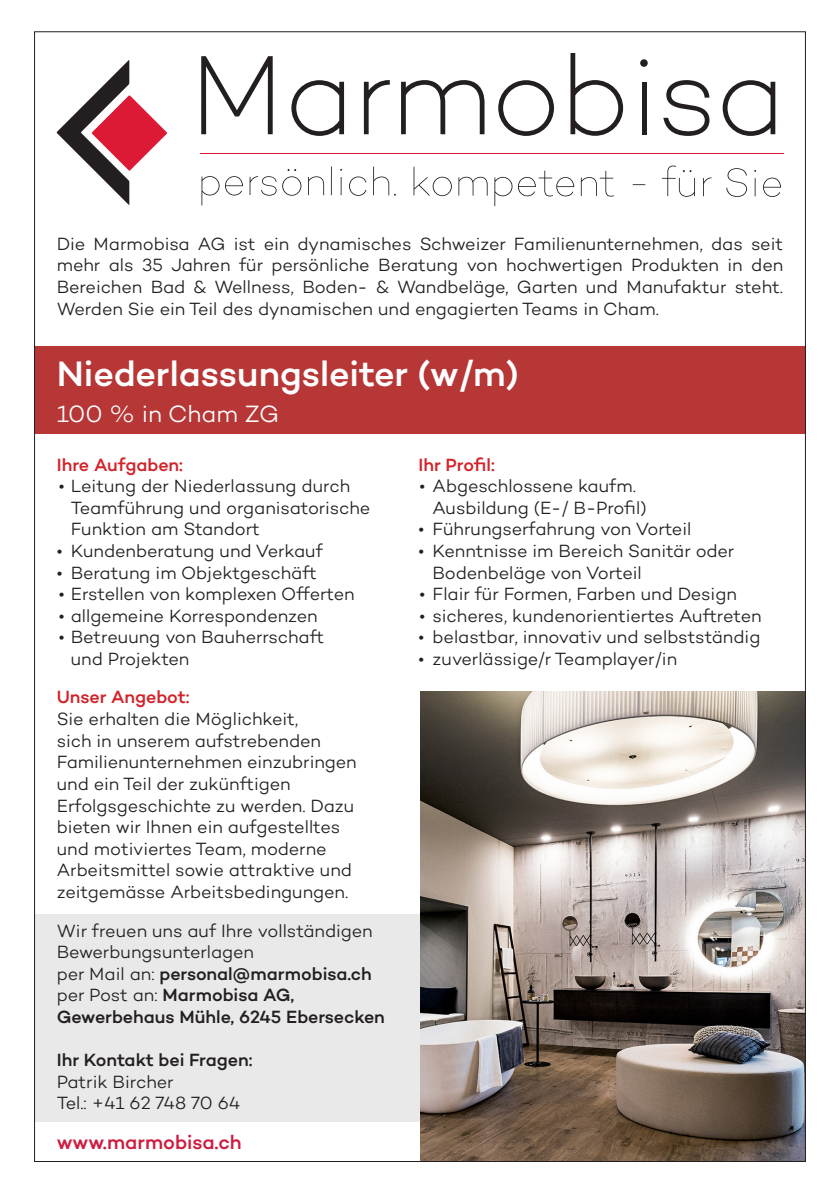
<style>
.page{position:relative;width:840px;height:1191px;background:#fff}
.page>*{position:absolute;margin:0;border:0;box-sizing:border-box;transform-origin:0 0}
.t1{font:500 36px "Campton";letter-spacing:-.005em;color:#fff}
.t2{font:300 24px "Campton";color:#fff}
.t3{font:500 20px "Campton";letter-spacing:-.005em;color:#cd1d42}
.t4{font:300 18px/21.6px "Campton";letter-spacing:-.005em;color:#231f20}
.t5{font:500 18px/21.6px "Campton";letter-spacing:-.005em;color:#231f20}
.t6{font:500 18px "Campton";letter-spacing:-.005em;color:#d1232a}
.s1{font-weight:300}
</style>
<div class="page">
<div style="left:34px;top:346px;width:771px;height:87px;background:#b73737"></div>
<img style="left:420px;top:692px;width:383px;height:468px">
<div style="left:34px;top:914px;width:386px;height:207px;background:#e9e9e9"></div>
<svg style="left:57px;top:60px;width:72px;height:145px"></svg>
<svg style="left:92px;top:95px;width:75px;height:76px;fill:#dc1a36"></svg>
<svg style="left:201px;top:56px;width:71px;height:78px"></svg>
<svg style="left:291px;top:80px;width:53px;height:56px"></svg>
<svg style="left:363px;top:80px;width:26px;height:54px"></svg>
<svg style="left:401px;top:80px;width:83px;height:54px"></svg>
<svg style="left:498px;top:80px;width:55px;height:56px"></svg>
<svg style="left:570px;top:54px;width:52px;height:82px"></svg>
<div style="left:641px;top:82px;width:5px;height:52px;background:#231f20"></div>
<svg style="left:639px;top:59px;width:8px;height:8px"></svg>
<svg style="left:663px;top:80px;width:46px;height:56px"></svg>
<svg style="left:722px;top:80px;width:52px;height:56px"></svg>
<hr style="left:200px;top:153px;width:582px;height:1px;background:#dc1a36">
<svg style="left:201px;top:176px;width:18px;height:29px"></svg>
<svg style="left:225px;top:176px;width:18px;height:19px"></svg>
<svg style="left:249px;top:176px;width:27px;height:20px"></svg>
<svg style="left:282px;top:169px;width:19px;height:27px"></svg>
<svg style="left:308px;top:176px;width:16px;height:19px"></svg>
<svg style="left:331px;top:166px;width:1px;height:29px"></svg>
<svg style="left:340px;top:177px;width:1px;height:18px"></svg>
<svg style="left:349px;top:176px;width:17px;height:20px"></svg>
<svg style="left:373px;top:167px;width:22px;height:29px"></svg>
<svg style="left:413px;top:167px;width:38px;height:29px"></svg>
<svg style="left:458px;top:177px;width:29px;height:19px"></svg>
<svg style="left:494px;top:171px;width:80px;height:35px"></svg>
<svg style="left:580px;top:171px;width:33px;height:26px"></svg>
<svg style="left:632px;top:184px;width:13px;height:1px"></svg>
<svg style="left:661px;top:166px;width:33px;height:31px"></svg>
<svg style="left:703px;top:177px;width:8px;height:19px"></svg>
<svg style="left:726px;top:168px;width:20px;height:29px"></svg>
<svg style="left:754px;top:178px;width:1px;height:18px"></svg>
<svg style="left:763px;top:178px;width:17px;height:19px"></svg>
<p class="t4" style="left:57px;top:233px;width:727px;text-align:justify">Die Marmobisa AG ist ein dynamisches Schweizer Familienunternehmen, das seit mehr als 35 Jahren für persönliche Beratung von hochwertigen Produkten in den Bereichen Bad &amp; Wellness, Boden- &amp; Wandbeläge, Garten und Manufaktur steht.<br>Werden Sie ein Teil des dynamischen und engagierten Teams in Cham.</p>
<p class="t1" style="left:57px;top:351px;width:463px">Niederlassungsleiter (w/m)</p>
<p class="t2" style="left:57px;top:399px;width:224px">100 % in Cham ZG</p>
<p class="t6" style="left:57px;top:453px;width:128px">Ihre Aufgaben:</p>
<p class="t4" style="left:71px;top:475px;width:301px;text-indent:-12px">• Leitung der Niederlassung durch<br>Teamführung und organisatorische</p>
<p class="t4" style="left:71px;top:518px;width:191px">Funktion am Standort</p>
<p class="t4" style="left:57px;top:540px;width:267px">• Kundenberatung und Verkauf</p>
<p class="t4" style="left:57px;top:561px;width:261px">• Beratung im Objektgeschäft</p>
<p class="t4" style="left:59px;top:583px;width:297px">• Erstellen von komplexen Offerten</p>
<p class="t4" style="left:59px;top:604px;width:260px">• allgemeine Korrespondenzen</p>
<p class="t4" style="left:71px;top:626px;width:255px;text-indent:-12px">• Betreuung von Bauherrschaft und Projekten</p>
<p class="t6" style="left:57px;top:686px;width:134px">Unser Angebot:</p>
<p class="t4" style="left:57px;top:708px;width:301px">Sie erhalten die Möglichkeit,<br>sich in unserem aufstrebenden Familienunternehmen einzubringen und ein Teil der zukünftigen Erfolgsgeschichte zu werden. Dazu bieten wir Ihnen ein aufgestelltes und motiviertes Team, moderne Arbeitsmittel sowie attraktive und zeitgemässe Arbeitsbedingungen.</p>
<p class="t4" style="left:57px;top:919px;width:317px">Wir freuen uns auf Ihre vollständigen<br>Bewerbungsunterlagen</p>
<p class="t5" style="left:57px;top:962px;width:316px"><span class="s1">per Mail an:</span> personal@marmobisa.ch</p>
<p class="t5" style="left:57px;top:984px;width:329px"><span class="s1">per Post an:</span> Marmobisa AG,<br>Gewerbehaus Mühle, 6245 Ebersecken</p>
<p class="t5" style="left:57px;top:1049px;width:197px">Ihr Kontakt bei Fragen:</p>
<p class="t4" style="left:57px;top:1070px;width:118px">Patrik Bircher</p>
<p class="t4" style="left:57px;top:1092px;width:185px">Tel.: +41 62 748 70 64</p>
<p class="t3" style="left:57px;top:1129px;width:186px">www.marmobisa.ch</p>
<p class="t6" style="left:418px;top:453px;width:78px">Ihr Profil:</p>
<p class="t4" style="left:419px;top:475px;width:218px">• Abgeschlossene kaufm.</p>
<p class="t4" style="left:432px;top:496px;width:215px">Ausbildung (E-/ B-Profil)</p>
<p class="t4" style="left:418px;top:518px;width:274px">• Führungserfahrung von Vorteil</p>
<p class="t4" style="left:432px;top:540px;width:303px;text-indent:-14px">• Kenntnisse im Bereich Sanitär oder<br>Bodenbeläge von Vorteil</p>
<p class="t4" style="left:419px;top:583px;width:319px">• Flair für Formen, Farben und Design</p>
<p class="t4" style="left:419px;top:604px;width:343px">• sicheres, kundenorientiertes Auftreten</p>
<p class="t4" style="left:418px;top:626px;width:343px">• belastbar, innovativ und selbstständig</p>
<p class="t4" style="left:418px;top:648px;width:260px">• zuverlässige/r Teamplayer/in</p>
</div>
